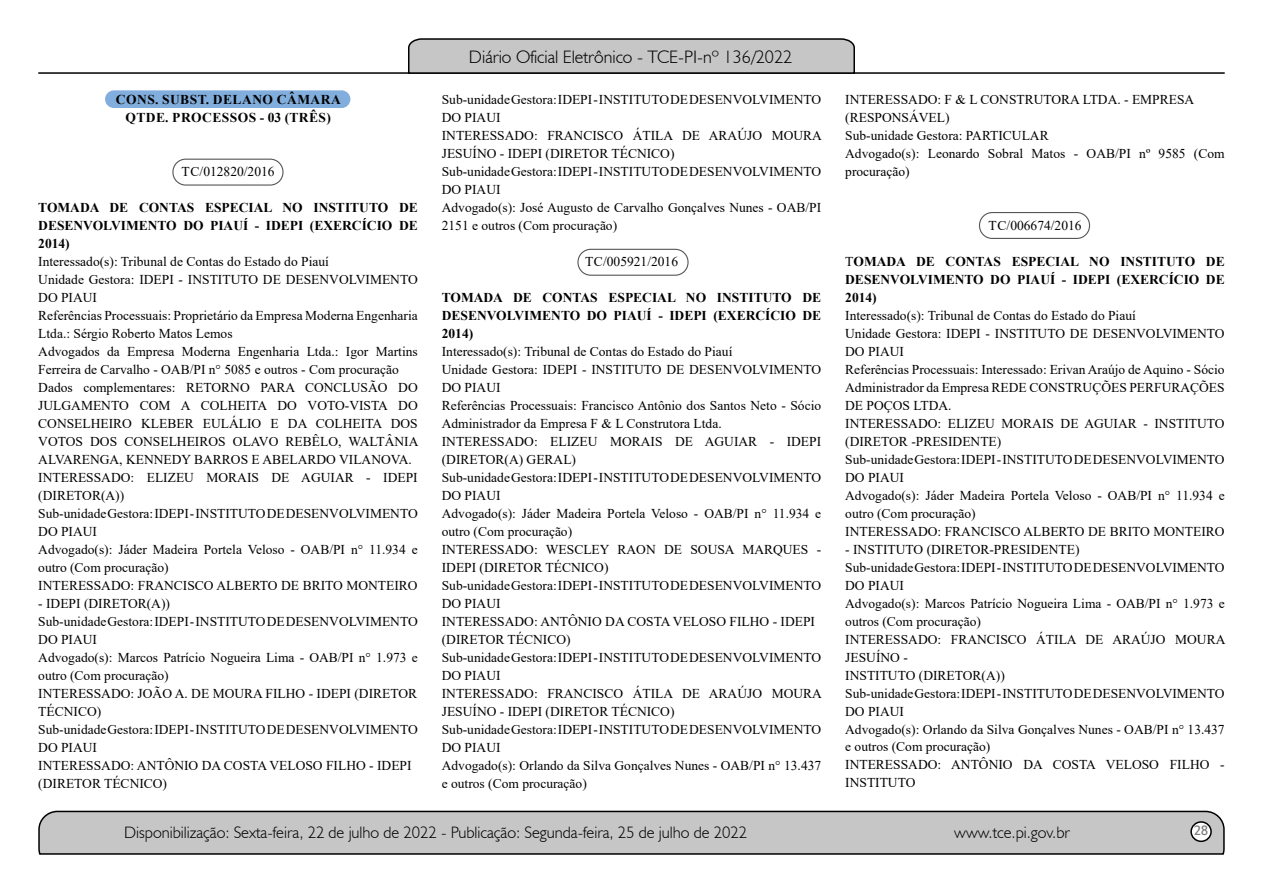
<style>
.page{position:relative;width:1263px;height:893px;background:#fff}
.page>*{position:absolute;margin:0;border:0;box-sizing:border-box;transform-origin:0 0}
.t1{font:300 18px "Humanist 521 BT";color:#000}
.t2{font:300 16.5px "Humanist 521 BT";color:#000}
.t3{font:15px "Estrangelo Edessa";color:#808080}
.t4{font:13.5px/18px "Times New Roman";color:#000}
.t5{font:700 13.5px/18px "Times New Roman";color:#000;text-align:justify}
.t6{font:700 13.5px/18px "Times New Roman";letter-spacing:.035em;color:#000;text-align:center}
.s1{font-weight:400}
</style>
<div class="page">
<svg style="left:38px;top:810px;width:1187px;height:45px;background:#b9b9b9"></svg>
<div style="left:1191px;top:822px;width:20px;height:19px;background:#fff;border-radius:50%"></div>
<div style="left:1190px;top:821px;width:22px;height:21px;border:2px solid #000;border-radius:50%"></div>
<hr style="left:38px;top:72px;width:1187px;height:2px;background:#000">
<svg style="left:407px;top:38px;width:449px;height:36px;background:#b4b4b4"></svg>
<div style="left:105px;top:90px;width:245px;height:18px;background:#82aedd;border-radius:9px"></div>
<div style="left:979px;top:212px;width:111px;height:27px;border:1px solid #575756;border-radius:13px"></div>
<div style="left:577px;top:249px;width:112px;height:27px;border:1px solid #575756;border-radius:13px"></div>
<div style="left:172px;top:159px;width:112px;height:27px;border:1px solid #575756;border-radius:13px"></div>
<p class="t6" style="left:116px;top:90px;width:226px">CONS. SUBST. DELANO CÂMARA<br>QTDE. PROCESSOS - 03 (TRÊS)</p>
<p class="t4" style="left:182px;top:162px;width:94px">TC/012820/2016</p>
<p class="t5" style="left:38px;top:198px;width:381px">TOMADA DE CONTAS ESPECIAL NO INSTITUTO DE DESENVOLVIMENTO DO PIAUÍ - IDEPI (EXERCÍCIO DE 2014)</p>
<p class="t4" style="left:38px;top:252px;width:382px">Interessado(s): Tribunal de Contas do Estado do Piauí<br>Unidade Gestora: IDEPI - INSTITUTO DE DESENVOLVIMENTO DO PIAUI<br>Referências Processuais: Proprietário da Empresa Moderna Engenharia Ltda.: Sérgio Roberto Matos Lemos<br>Advogados da Empresa Moderna Engenharia Ltda.: Igor Martins Ferreira de Carvalho - OAB/PI n° 5085 e outros - Com procuração Dados complementares: RETORNO PARA CONCLUSÃO DO JULGAMENTO COM A COLHEITA DO VOTO-VISTA DO CONSELHEIRO KLEBER EULÁLIO E DA COLHEITA DOS VOTOS DOS CONSELHEIROS OLAVO REBÊLO, WALTÂNIA ALVARENGA, KENNEDY BARROS E ABELARDO VILANOVA.<br>INTERESSADO: ELIZEU MORAIS DE AGUIAR - IDEPI (DIRETOR(A))<br>Sub-unidade Gestora: IDEPI - INSTITUTO DE DESENVOLVIMENTO DO PIAUI<br>Advogado(s): Jáder Madeira Portela Veloso - OAB/PI n° 11.934 e outro (Com procuração)<br>INTERESSADO: FRANCISCO ALBERTO DE BRITO MONTEIRO</p>
<p class="t4" style="left:38px;top:594px;width:381px">- IDEPI (DIRETOR(A))<br>Sub-unidade Gestora: IDEPI - INSTITUTO DE DESENVOLVIMENTO DO PIAUI<br>Advogado(s): Marcos Patrício Nogueira Lima - OAB/PI n° 1.973 e outro (Com procuração)<br>INTERESSADO: JOÃO A. DE MOURA FILHO - IDEPI (DIRETOR TÉCNICO)<br>Sub-unidade Gestora: IDEPI - INSTITUTO DE DESENVOLVIMENTO DO PIAUI<br>INTERESSADO: ANTÔNIO DA COSTA VELOSO FILHO - IDEPI (DIRETOR TÉCNICO)</p>
<h1 class="t1" style="left:469px;top:46px;width:325px">Diário Oficial Eletrônico - TCE-PI-nº 136/2022</h1>
<p class="t4" style="left:442px;top:90px;width:382px">Sub-unidade Gestora: IDEPI - INSTITUTO DE DESENVOLVIMENTO DO PIAUI<br>INTERESSADO: FRANCISCO ÁTILA DE ARAÚJO MOURA JESUÍNO - IDEPI (DIRETOR TÉCNICO)<br>Sub-unidade Gestora: IDEPI - INSTITUTO DE DESENVOLVIMENTO DO PIAUI<br>Advogado(s): José Augusto de Carvalho Gonçalves Nunes - OAB/PI 2151 e outros (Com procuração)</p>
<p class="t4" style="left:585px;top:252px;width:94px">TC/005921/2016</p>
<p class="t5" style="left:442px;top:288px;width:381px">TOMADA DE CONTAS ESPECIAL NO INSTITUTO DE DESENVOLVIMENTO DO PIAUÍ - IDEPI (EXERCÍCIO DE 2014)</p>
<p class="t4" style="left:442px;top:342px;width:382px">Interessado(s): Tribunal de Contas do Estado do Piauí<br>Unidade Gestora: IDEPI - INSTITUTO DE DESENVOLVIMENTO DO PIAUI<br>Referências Processuais: Francisco Antônio dos Santos Neto - Sócio Administrador da Empresa F &amp; L Construtora Ltda.<br>INTERESSADO: ELIZEU MORAIS DE AGUIAR - IDEPI (DIRETOR(A) GERAL)<br>Sub-unidade Gestora: IDEPI - INSTITUTO DE DESENVOLVIMENTO DO PIAUI<br>Advogado(s): Jáder Madeira Portela Veloso - OAB/PI n° 11.934 e outro (Com procuração)<br>INTERESSADO: WESCLEY RAON DE SOUSA MARQUES - IDEPI (DIRETOR TÉCNICO)<br>Sub-unidade Gestora: IDEPI - INSTITUTO DE DESENVOLVIMENTO DO PIAUI<br>INTERESSADO: ANTÔNIO DA COSTA VELOSO FILHO - IDEPI (DIRETOR TÉCNICO)<br>Sub-unidade Gestora: IDEPI - INSTITUTO DE DESENVOLVIMENTO DO PIAUI<br>INTERESSADO: FRANCISCO ÁTILA DE ARAÚJO MOURA JESUÍNO - IDEPI (DIRETOR TÉCNICO)<br>Sub-unidade Gestora: IDEPI - INSTITUTO DE DESENVOLVIMENTO DO PIAUI<br>Advogado(s): Orlando da Silva Gonçalves Nunes - OAB/PI n° 13.437 e outros (Com procuração)</p>
<p class="t4" style="left:845px;top:90px;width:381px">INTERESSADO: F &amp; L CONSTRUTORA LTDA. - EMPRESA (RESPONSÁVEL)<br>Sub-unidade Gestora: PARTICULAR<br>Advogado(s): Leonardo Sobral Matos - OAB/PI nº 9585 (Com procuração)</p>
<p class="t4" style="left:988px;top:216px;width:94px">TC/006674/2016</p>
<p class="t5" style="left:845px;top:252px;width:381px"><span class="s1">T</span>OMADA DE CONTAS ESPECIAL NO INSTITUTO DE DESENVOLVIMENTO DO PIAUÍ - IDEPI (EXERCÍCIO DE 2014)</p>
<p class="t4" style="left:845px;top:306px;width:381px">Interessado(s): Tribunal de Contas do Estado do Piauí<br>Unidade Gestora: IDEPI - INSTITUTO DE DESENVOLVIMENTO DO PIAUI<br>Referências Processuais: Interessado: Erivan Araújo de Aquino - Sócio Administrador da Empresa REDE CONSTRUÇÕES PERFURAÇÕES DE POÇOS LTDA.<br>INTERESSADO: ELIZEU MORAIS DE AGUIAR - INSTITUTO (DIRETOR -PRESIDENTE)<br>Sub-unidade Gestora: IDEPI - INSTITUTO DE DESENVOLVIMENTO DO PIAUI<br>Advogado(s): Jáder Madeira Portela Veloso - OAB/PI n° 11.934 e outro (Com procuração)<br>INTERESSADO: FRANCISCO ALBERTO DE BRITO MONTEIRO</p>
<p class="t4" style="left:845px;top:540px;width:382px">- INSTITUTO (DIRETOR-PRESIDENTE)<br>Sub-unidade Gestora: IDEPI - INSTITUTO DE DESENVOLVIMENTO DO PIAUI<br>Advogado(s): Marcos Patrício Nogueira Lima - OAB/PI n° 1.973 e outros (Com procuração)<br>INTERESSADO: FRANCISCO ÁTILA DE ARAÚJO MOURA JESUÍNO -<br>INSTITUTO (DIRETOR(A))<br>Sub-unidade Gestora: IDEPI - INSTITUTO DE DESENVOLVIMENTO DO PIAUI<br>Advogado(s): Orlando da Silva Gonçalves Nunes - OAB/PI n° 13.437 e outros (Com procuração)<br>INTERESSADO: ANTÔNIO DA COSTA VELOSO FILHO - INSTITUTO</p>
<p class="t2" style="left:124px;top:822px;width:624px">Disponibilização: Sexta-feira, 22 de julho de 2022 - Publicação: Segunda-feira, 25 de julho de 2022</p>
<p class="t2" style="left:954px;top:822px;width:117px">www.tce.pi.gov.br</p>
<p class="t3" style="left:1194px;top:823px;width:16px">28</p>
</div>
